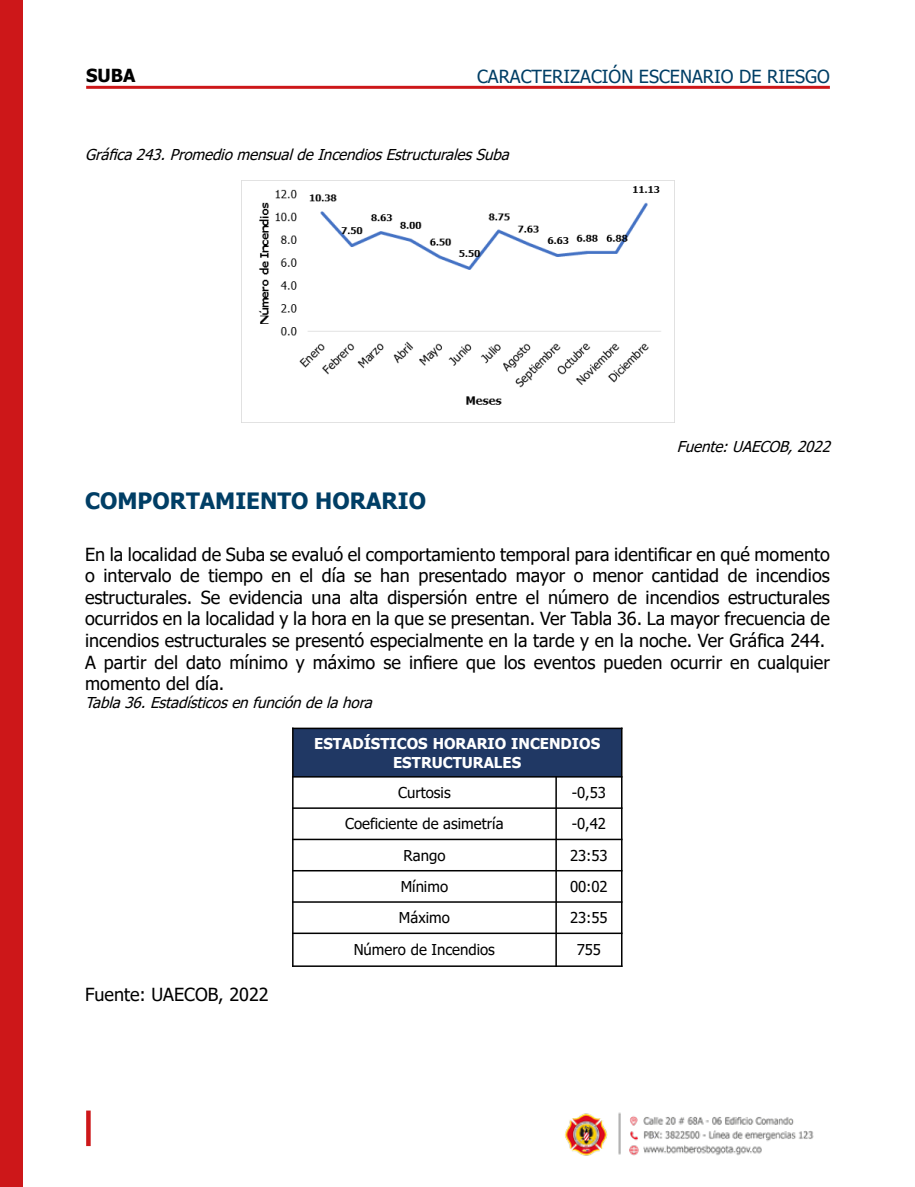
<style>
.page{position:relative;width:915px;height:1187px;background:#fff}
.page>*{position:absolute;margin:0;border:0;box-sizing:border-box;transform-origin:0 0}
.t1{font:700 22.5px "Tahoma";color:#003e65}
.t2{font:18px/21.6px "Tahoma";color:#000}
.t3{font:18px "Tahoma";color:#003e65}
.t4{font:700 18px "Tahoma";color:#000}
.t5{font:italic 15px "Tahoma";color:#000}
.t6{font:15px "Tahoma";color:#000}
.t7{font:700 15px/19.2px "Tahoma";color:#fff;text-align:center}
</style>
<div class="page">
<hr style="left:86px;top:86px;width:743px;height:3px;background:#cd1719">
<div style="left:0;top:0;width:23px;height:1186px;background:#cd1719"></div>
<img style="left:565px;top:1112px;width:249px;height:44px">
<div style="left:86px;top:1110px;width:5px;height:35px;background:#cd1719"></div>
<img style="left:241px;top:180px;width:432px;height:242px">
<div style="left:293px;top:728px;width:328px;height:48px;background:#203864"></div>
<hr style="left:555px;top:776px;width:1px;height:190px;background:#000">
<hr style="left:292px;top:776px;width:330px;height:1px;background:#000">
<hr style="left:292px;top:807px;width:330px;height:1px;background:#000">
<hr style="left:292px;top:838px;width:330px;height:2px;background:#000">
<hr style="left:292px;top:869px;width:330px;height:2px;background:#000">
<hr style="left:292px;top:901px;width:330px;height:1px;background:#000">
<hr style="left:292px;top:932px;width:330px;height:2px;background:#000">
<hr style="left:292px;top:727px;width:1px;height:239px;background:#000">
<hr style="left:620px;top:727px;width:2px;height:239px;background:#000">
<hr style="left:292px;top:727px;width:330px;height:2px;background:#000">
<hr style="left:292px;top:965px;width:330px;height:1px;background:#000">
<p class="t4" style="left:86px;top:63px;width:51px">SUBA</p>
<p class="t3" style="left:477px;top:64px;width:354px">CARACTERIZACIÓN ESCENARIO DE RIESGO</p>
<p class="t5" style="left:85px;top:145px;width:431px">Gráfica243.PromediomensualdeIncendiosEstructuralesSuba</p>
<p class="t5" style="left:676px;top:436px;width:160px">Fuente:UAECOB,2022</p>
<p class="t1" style="left:85px;top:485px;width:342px">COMPORTAMIENTO HORARIO</p>
<p class="t2" style="left:85px;top:544px;width:746px">En la localidad de Suba se evaluó el comportamiento temporal para identificar en qué momento o intervalo de tiempo en el día se han presentado mayor o menor cantidad de incendios estructurales. Se evidencia una alta dispersión entre el número de incendios estructurales ocurridos en la localidad y la hora en la que se presentan. Ver Tabla 36. La mayor frecuencia de incendios estructurales se presentó especialmente en la tarde y en la noche. Ver Gráfica 244.<br>A partir del dato mínimo y máximo se infiere que los eventos pueden ocurrir en cualquier momento del día.</p>
<p class="t5" style="left:85px;top:692px;width:294px">Tabla36.Estadísticosenfuncióndelahora</p>
<p class="t7" style="left:314px;top:734px;width:287px">ESTADÍSTICOS HORARIO INCENDIOS<br>ESTRUCTURALES</p>
<p class="t6" style="left:398px;top:782px;width:54px">Curtosis</p>
<p class="t6" style="left:571px;top:782px;width:36px">-0,53</p>
<p class="t6" style="left:345px;top:813px;width:160px">Coeficiente de asimetría</p>
<p class="t6" style="left:571px;top:813px;width:36px">-0,42</p>
<p class="t6" style="left:403px;top:845px;width:43px">Rango</p>
<p class="t6" style="left:570px;top:845px;width:39px">23:53</p>
<p class="t6" style="left:400px;top:876px;width:49px">Mínimo</p>
<p class="t6" style="left:570px;top:876px;width:39px">00:02</p>
<p class="t6" style="left:399px;top:907px;width:52px">Máximo</p>
<p class="t6" style="left:570px;top:907px;width:39px">23:55</p>
<p class="t6" style="left:353px;top:939px;width:143px">Número de Incendios</p>
<p class="t6" style="left:576px;top:939px;width:26px">755</p>
<p class="t2" style="left:85px;top:984px;width:185px">Fuente: UAECOB, 2022</p>
</div>
